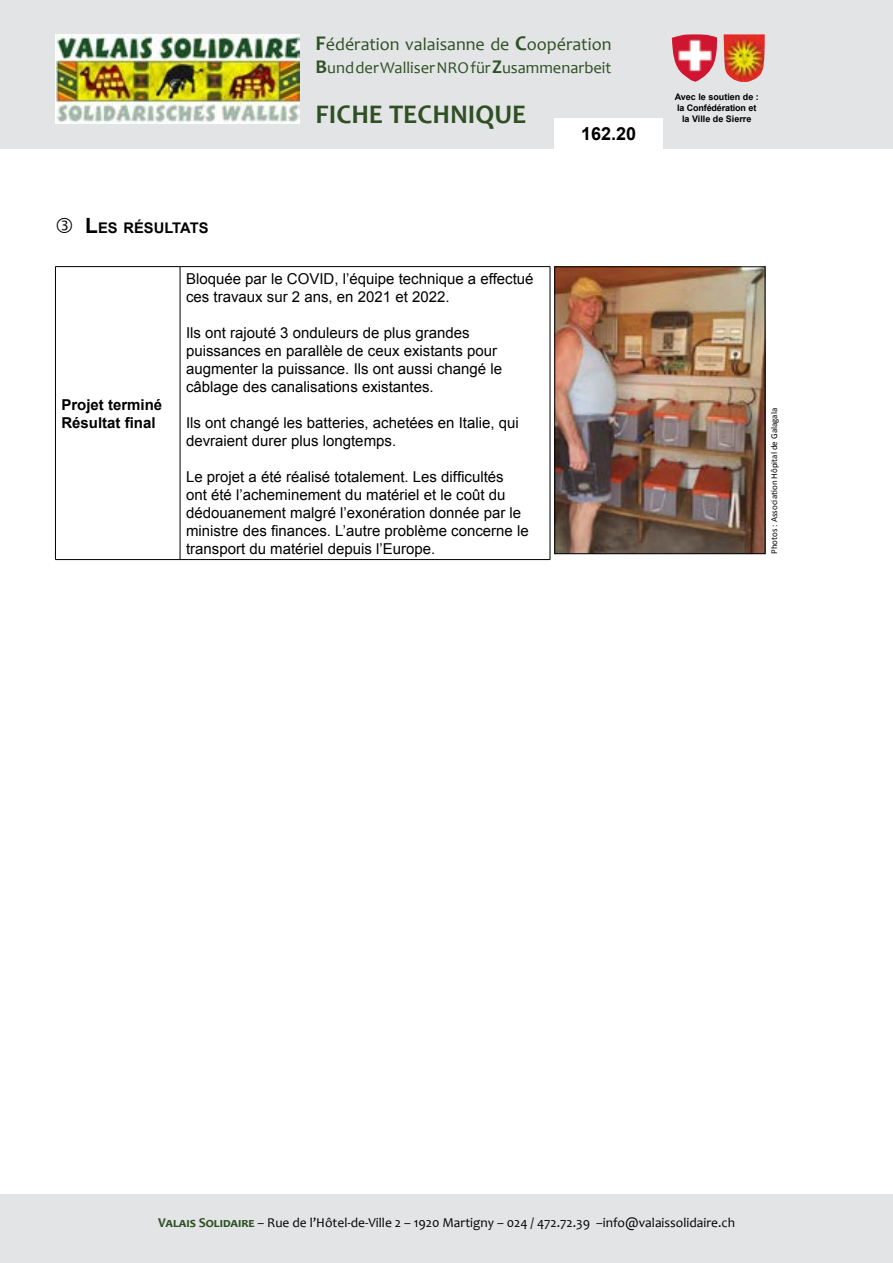
<style>
.page{position:relative;width:893px;height:1263px;background:#fff}
.page>*{position:absolute;margin:0;border:0;box-sizing:border-box;transform-origin:0 0}
.t1{font:700 27px "Candara";color:#2e5023}
.t2{font:18px "Candara";color:#2e5023}
.t3{font:700 18px "Arial";color:#000}
.t4{font:16.5px "Candara";color:#2e5023}
.t5{font:15px/18px "Arial";color:#000}
.t6{font:700 15px/18px "Arial";color:#000}
.t7{font:700 14.7px "Arial";color:#000}
.t8{font:13.5px "Candara";color:#000}
.t9{font:700 9px/10.8px "Arial";color:#000;text-align:center}
.t10{font:9px "Calibri";color:#000}
.s1{font-size:21px}
.s2{font-weight:700;font-size:21px}
.s3{font-weight:700;font-size:19.5px}
.s4{font-weight:700;color:#2e5023}
</style>
<div class="page">
<div style="left:0;top:0;width:893px;height:149px;background:#e3e4e6"></div>
<img style="left:57px;top:34px;width:243px;height:90px">
<hr style="left:55px;top:266px;width:125px;height:1px;background:#000">
<hr style="left:55px;top:267px;width:1px;height:292px;background:#000">
<hr style="left:180px;top:266px;width:370px;height:1px;background:#000">
<hr style="left:180px;top:267px;width:1px;height:292px;background:#000">
<hr style="left:550px;top:267px;width:1px;height:292px;background:#000">
<hr style="left:55px;top:559px;width:125px;height:1px;background:#000">
<hr style="left:180px;top:559px;width:370px;height:1px;background:#000">
<div style="left:0;top:1195px;width:893px;height:68px;background:#e3e4e6"></div>
<div style="left:555px;top:118px;width:108px;height:39px;background:#fff"></div>
<img style="left:556px;top:269px;width:207px;height:283px">
<div style="left:554px;top:267px;width:211px;height:287px;border:1px solid #000"></div>
<img style="left:672px;top:34px;width:45px;height:48px">
<img style="left:724px;top:34px;width:41px;height:48px">
<p class="t7" style="left:85px;top:218px;width:125px"><span class="s1">L</span>ES RÉSULTATS</p>
<p class="t2" style="left:316px;top:32px;width:297px"><span class="s2">F</span>édération valaisanne de <span class="s2">C</span>oopération</p>
<p class="t4" style="left:316px;top:57px;width:297px"><span class="s3">B</span>und der Walliser NRO für <span class="s3">Z</span>usammenarbeit</p>
<h1 class="t1" style="left:316px;top:98px;width:212px">FICHE TECHNIQUE</h1>
<p class="t3" style="left:581px;top:122px;width:57px">162.20</p>
<p class="t6" style="left:61px;top:396px;width:102px">Projet terminé<br>Résultat final</p>
<p class="t5" style="left:186px;top:269px;width:349px">Bloquée par le COVID, l’équipe technique a effectué ces travaux sur 2 ans, en 2021 et 2022.</p>
<p class="t5" style="left:186px;top:323px;width:317px">Ils ont rajouté 3 onduleurs de plus grandes puissances en parallèle de ceux existants pour augmenter la puissance. Ils ont aussi changé le câblage des canalisations existantes.</p>
<p class="t5" style="left:186px;top:413px;width:334px">Ils ont changé les batteries, achetées en Italie, qui devraient durer plus longtemps.</p>
<p class="t5" style="left:186px;top:467px;width:344px">Le projet a été réalisé totalement. Les difficultés<br>ont été l’acheminement du matériel et le coût du dédouanement malgré l’exonération donnée par le ministre des finances. L’autre problème concerne le transport du matériel depuis l’Europe.</p>
<p class="t9" style="left:675px;top:92px;width:86px">Avec le soutien de : la Confédération et la Ville de Sierre</p>
<p class="t10" style="left:768px;top:554px;width:148px;rotate:-90deg">Photos : Association Hôpital de Galagala</p>
<p class="t8" style="left:158px;top:1214px;width:578px"><span class="s4">Valais Solidaire</span> – Rue de l’Hôtel-de-Ville 2 – 1920 Martigny – 024 / 472.72.39 –info@valaissolidaire.ch</p>
</div>
